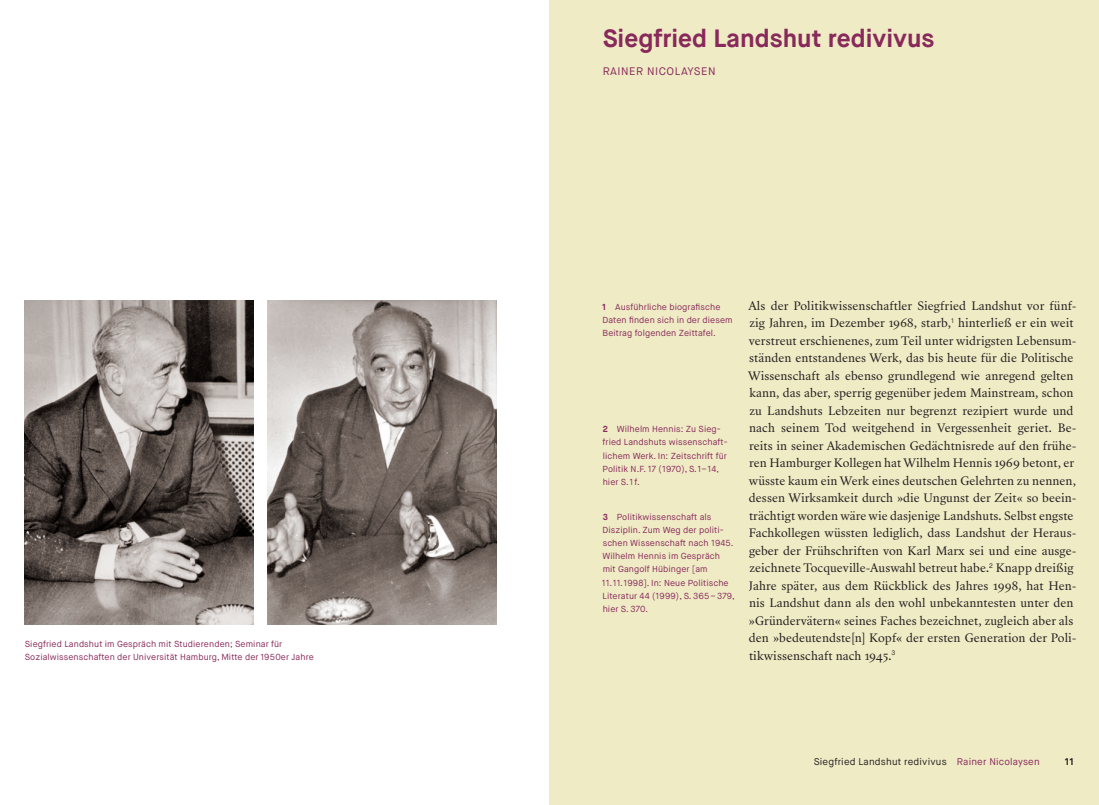
<style>
.page{position:relative;width:1099px;height:805px;background:#fff}
.page>*{position:absolute;margin:0;border:0;box-sizing:border-box;transform-origin:0 0}
.t1{font:700 25px "Maison Neue";color:#88295b}
.t2{font:11.25px/17.5px "Sang Bleu Republic";letter-spacing:.005em;color:#231f20}
.t3{font:11px "Maison Neue";letter-spacing:.05em;color:#88295b}
.t4{font:9.75px "Maison Neue";letter-spacing:.02em;color:#231f20}
.t5{font:700 9.75px "Maison Neue";color:#231f20}
.t6{font:8.75px/13.1px "Maison Neue";letter-spacing:.01em;color:#88295b}
.s1{font-weight:700}
.s2{font-size:11.12px}
.s3{color:#88295b}
</style>
<div class="page">
<img style="left:268px;top:301px;width:228px;height:323px">
<img style="left:25px;top:301px;width:228px;height:323px">
<div style="left:549px;top:0;width:549px;height:804px;background:#efebc5"></div>
<p class="t6" style="left:25px;top:637px;width:290px">Siegfried Landshut im Gespräch mit Studierenden; Seminar für -Sozialwissenschaften der Universität Hamburg, Mitte der 1950er Jahre</p>
<h1 class="t1" style="left:602px;top:22px;width:333px">Siegfried Landshut redivivus</h1>
<p class="t3" style="left:602px;top:64px;width:114px">Rainer N icolaysen</p>
<p class="t6" style="left:602px;top:300px;width:132px"><span class="s1">1</span> Ausführliche biografische<br>Daten finden sich in der diesem<br>Beitrag folgenden Zeittafel.</p>
<p class="t6" style="left:602px;top:422px;width:126px"><span class="s1">2</span> Wilhelm Hennis: Zu Sieg&shy;fried Landshuts wissenschaft&shy;lichem Werk. I n: Zeitschrift für<br>Politik N .F. 17 (1970), S.1–14, hier S.1 f.</p>
<p class="t6" style="left:602px;top:510px;width:134px"><span class="s1">3</span> Politikwissenschaft als<br>Disziplin. Zum Weg der politi&shy;schen Wissenschaft nach 1945.<br>Wilhelm Hennis im Gespräch mit Gangolf Hübinger [am<br>11.11.1998]. I n: Neue Politische<br>Literatur 44 (1999), S. 365–379, hier S. 370.</p>
<p class="t2" style="left:748px;top:297px;width:330px">Als der Politikwissenschaftler Siegfried Landshut vor fünf&shy;zig Jahren, im Dezember <span class="s2">1968</span>, starb,<sup>1</sup> hinterließ er ein weit verstreut erschienenes, zum Teil unter widrigsten Lebensum&shy;ständen entstandenes Werk, das bis heute für die Politische Wissenschaft als ebenso grundlegend wie anregend gelten kann, das aber, sperrig gegenüber jedem Mainstream, schon zu Landshuts Lebzeiten nur begrenzt rezipiert wurde und nach seinem Tod weitgehend in Vergessenheit geriet. Be&shy;reits in seiner Akademischen Gedächtnisrede auf den frühe&shy;ren Hamburger Kollegen hat Wilhelm Hennis <span class="s2">1969</span> betont, er wüsste kaum ein Werk eines deutschen Gelehrten zu nennen, dessen Wirksamkeit durch »die Ungunst der Zeit« so beein&shy;trächtigt worden wäre wie dasjenige Landshuts. Selbst engste Fachkollegen wüssten lediglich, dass Landshut der Heraus&shy;geber der Frühschriften von Karl Marx sei und eine ausge&shy;zeichnete Tocqueville-Auswahl betreut habe.<sup>2</sup> Knapp dreißig Jahre später, aus dem Rückblick des Jahres <span class="s2">1998</span>, hat Hen&shy;nis Landshut dann als den wohl unbekanntesten unter den »Gründervätern« seines Faches bezeichnet, zugleich aber als den »bedeutendste[n] Kopf« der ersten Generation der Poli&shy;tikwissenschaft nach <span class="s2">1945</span>.<sup>3</sup></p>
<p class="t4" style="left:813px;top:755px;width:228px">Siegfried Landshut redivivus <span class="s3">Rainer N icolaysen</span></p>
<p class="t5" style="left:1064px;top:755px;width:11px">11</p>
</div>
